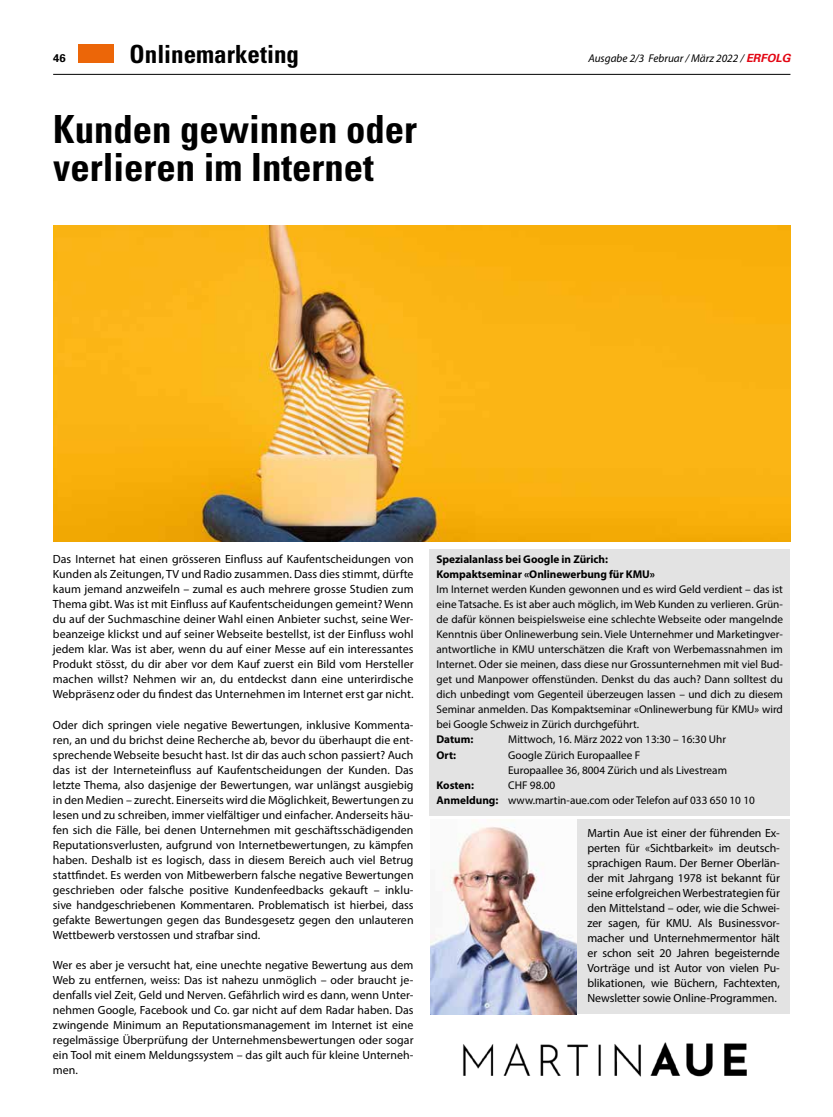
<style>
.page{position:relative;width:833px;height:1117px;background:#fff}
.page>*{position:absolute;margin:0;border:0;box-sizing:border-box;transform-origin:0 0}
.t1{font:700 condensed 38.75px/38.8px "Univers";color:#000}
.t2{font:700 condensed 25px "Univers";color:#000}
.t3{font:11.88px/15px "Myriad Pro";letter-spacing:.005em;color:#000;text-align:justify}
.t4{font:11.25px/15px "Myriad Pro";color:#000}
.t5{font:700 11.25px/15px "Myriad Pro";letter-spacing:-.005em;color:#000}
.t6{font:italic 11.25px "Myriad Pro";color:#000}
.t7{font:700 11.25px "Univers";color:#000}
.s1{font-family:"Univers";font-weight:700;color:#e30613}
.s2{font-weight:700}
</style>
<div class="page">
<hr style="left:53px;top:74px;width:737px;height:1px;background:#000">
<div style="left:78px;top:44px;width:35px;height:19px;background:#ec6608"></div>
<img style="left:53px;top:225px;width:737px;height:316px">
<img style="left:463px;top:1042px;width:284px;height:35px">
<div style="left:430px;top:819px;width:359px;height:194px;background:#e3e3e3"></div>
<img style="left:430px;top:819px;width:147px;height:194px">
<div style="left:429px;top:549px;width:361px;height:267px;background:#e3e3e3"></div>
<p class="t7" style="left:53px;top:51px;width:14px">46</p>
<h2 class="t2" style="left:130px;top:38px;width:171px">Onlinemarketing</h2>
<p class="t6" style="left:588px;top:52px;width:204px">Ausgabe 2/3 Februar / März 2022 / <span class="s1">ERFOLG</span></p>
<h1 class="t1" style="left:53px;top:109px;width:365px">Kunden gewinnen oder verlieren im Internet</h1>
<p class="t3" style="left:53px;top:551px;width:362px">Das Internet hat einen grösseren Einfluss auf Kaufentscheidungen von Kunden als Zeitungen, TV und Radio zusammen. Dass dies stimmt, dürfte kaum jemand anzweifeln – zumal es auch mehrere grosse Studien zum Thema gibt. Was ist mit Einfluss auf Kaufentscheidungen gemeint? Wenn du auf der Suchmaschine deiner Wahl einen Anbieter suchst, seine Wer&shy;beanzeige klickst und auf seiner Webseite bestellst, ist der Einfluss wohl jedem klar. Was ist aber, wenn du auf einer Messe auf ein interessantes Produkt stösst, du dir aber vor dem Kauf zuerst ein Bild vom Hersteller machen willst? Nehmen wir an, du entdeckst dann eine unterirdische Webpräsenz oder du findest das Unternehmen im Internet erst gar nicht.</p>
<p class="t3" style="left:53px;top:716px;width:362px">Oder dich springen viele negative Bewertungen, inklusive Kommenta&shy;ren, an und du brichst deine Recherche ab, bevor du überhaupt die ent&shy;sprechende Webseite besucht hast. Ist dir das auch schon passiert? Auch das ist der Interneteinfluss auf Kaufentscheidungen der Kunden. Das letzte Thema, also dasjenige der Bewertungen, war unlängst ausgiebig in den Medien – zurecht. Einerseits wird die Möglichkeit, Bewertungen zu lesen und zu schreiben, immer vielfältiger und einfacher. Anderseits häu&shy;fen sich die Fälle, bei denen Unternehmen mit geschäftsschädigenden Reputationsverlusten, aufgrund von Internetbewertungen, zu kämpfen haben. Deshalb ist es logisch, dass in diesem Bereich auch viel Betrug stattfindet. Es werden von Mitbewerbern falsche negative Bewertungen geschrieben oder falsche positive Kundenfeedbacks gekauft – inklu&shy;sive handgeschriebenen Kommentaren. Problematisch ist hierbei, dass gefakte Bewertungen gegen das Bundesgesetz gegen den unlauteren Wettbewerb verstossen und strafbar sind.</p>
<p class="t3" style="left:53px;top:956px;width:362px">Wer es aber je versucht hat, eine unechte negative Bewertung aus dem Web zu entfernen, weiss: Das ist nahezu unmöglich – oder braucht je&shy;denfalls viel Zeit, Geld und Nerven. Gefährlich wird es dann, wenn Unter&shy;nehmen Google, Facebook und Co. gar nicht auf dem Radar haben. Das zwingende Minimum an Reputationsmanagement im Internet ist eine regelmässige Überprüfung der Unternehmensbewertungen oder sogar ein Tool mit einem Meldungssystem – das gilt auch für kleine Unterneh&shy;men.</p>
<p class="t5" style="left:436px;top:551px;width:220px">Spezialanlass bei Google in Zürich:<br>Kompaktseminar «Onlinewerbung für KMU»</p>
<p class="t4" style="left:436px;top:582px;width:348px;text-align:justify">Im Internet werden Kunden gewonnen und es wird Geld verdient – das ist eine Tatsache. Es ist aber auch möglich, im Web Kunden zu verlieren. Grün&shy;de dafür können beispielsweise eine schlechte Webseite oder mangelnde Kenntnis über Onlinewerbung sein. Viele Unternehmer und Marketingver&shy;antwortliche in KMU unterschätzen die Kraft von Werbemassnahmen im Internet. Oder sie meinen, dass diese nur Grossunternehmen mit viel Bud&shy;get und Manpower offenstünden. Denkst du das auch? Dann solltest du dich unbedingt vom Gegenteil überzeugen lassen – und dich zu diesem Seminar anmelden. Das Kompaktseminar «Onlinewerbung für KMU» wird bei Google Schweiz in Zürich durchgeführt.</p>
<p class="t5" style="left:436px;top:731px;width:38px">Datum:</p>
<p class="t4" style="left:508px;top:731px;width:219px">Mittwoch, 16. März 2022 von 13:30 – 16:30 Uhr</p>
<p class="t5" style="left:436px;top:746px;width:21px">Ort:</p>
<p class="t4" style="left:508px;top:746px;width:220px">Google Zürich Europaallee F<br>Europaallee 36, 8004 Zürich und als Livestream</p>
<p class="t5" style="left:436px;top:776px;width:39px">Kosten:</p>
<p class="t4" style="left:436px;top:776px;width:320px;text-indent:72px">CHF 98.00<br><span class="s2">Anmeldung:</span> www.martin-aue.com oder Telefon auf 033 650 10 10</p>
<p class="t3" style="left:587px;top:824px;width:194px">Martin Aue ist einer der führenden Ex&shy;perten für «Sichtbarkeit» im deutsch&shy;sprachigen Raum. Der Berner Oberlän&shy;der mit Jahrgang 1978 ist bekannt für seine erfolgreichen Werbestrategien für den Mittelstand – oder, wie die Schwei&shy;zer sagen, für KMU. Als Businessvor&shy;macher und Unternehmermentor hält er schon seit 20 Jahren begeisternde Vorträge und ist Autor von vielen Pu&shy;blikationen, wie Büchern, Fachtexten, Newsletter sowie Online-Programmen.</p>
</div>
